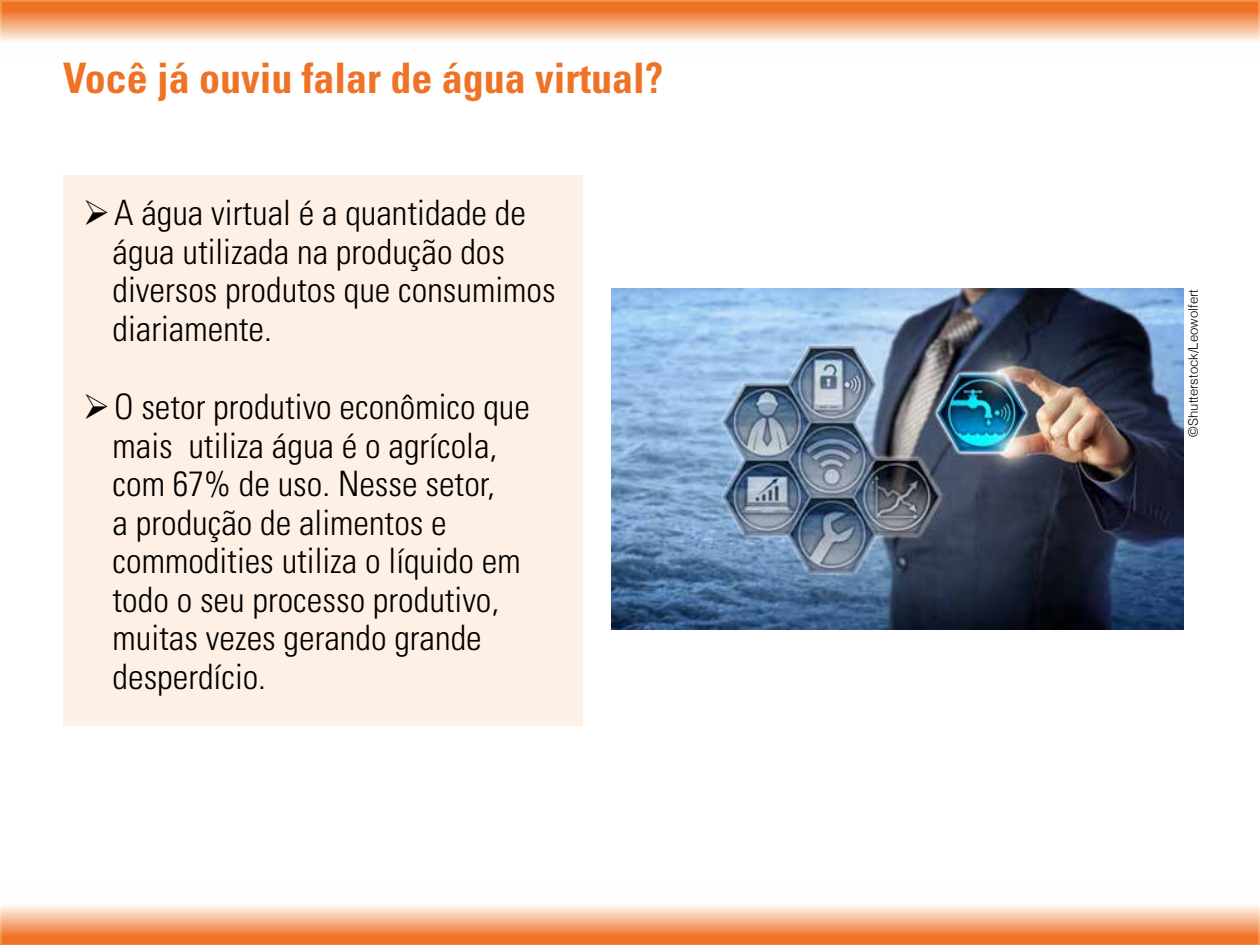
<style>
.page{position:relative;width:1260px;height:945px;background:#fff}
.page>*{position:absolute;margin:0;border:0;box-sizing:border-box;transform-origin:0 0}
.t1{font:700 condensed 42px "Univers LT Std";color:#ee7326}
.t2{font:300 condensed 35px/38.5px "Univers LT Std";color:#000}
.t3{font:300 13.12px "Helvetica";color:#000}
</style>
<div class="page">
<svg style="left:0;top:0;width:1260px;height:42px;background:#f4a675"></svg>
<svg style="left:0;top:906px;width:1260px;height:39px;background:#f4a676"></svg>
<div style="left:63px;top:175px;width:520px;height:550px;background:#fef0e5"></div>
<img style="left:611px;top:289px;width:573px;height:341px">
<p class="t1" style="left:63px;top:53px;width:602px">Você já ouviu falar de água virtual?</p>
<p class="t2" style="left:113px;top:194px;width:445px;text-indent:-30px">➢A água virtual é a quantidade de água utilizada na produção dos diversos produtos que consumimos diariamente.</p>
<p class="t2" style="left:113px;top:388px;width:419px;text-indent:-30px">➢O setor produtivo econômico que mais utiliza água é o agrícola, com 67% de uso. Nesse setor,<br>a produção de alimentos e commodities utiliza o líquido em todo o seu processo produtivo, muitas vezes gerando grande desperdício.</p>
<p class="t3" style="left:1182px;top:437px;width:149px;rotate:-90deg">©Shutterstock/Leowolfert</p>
</div>
